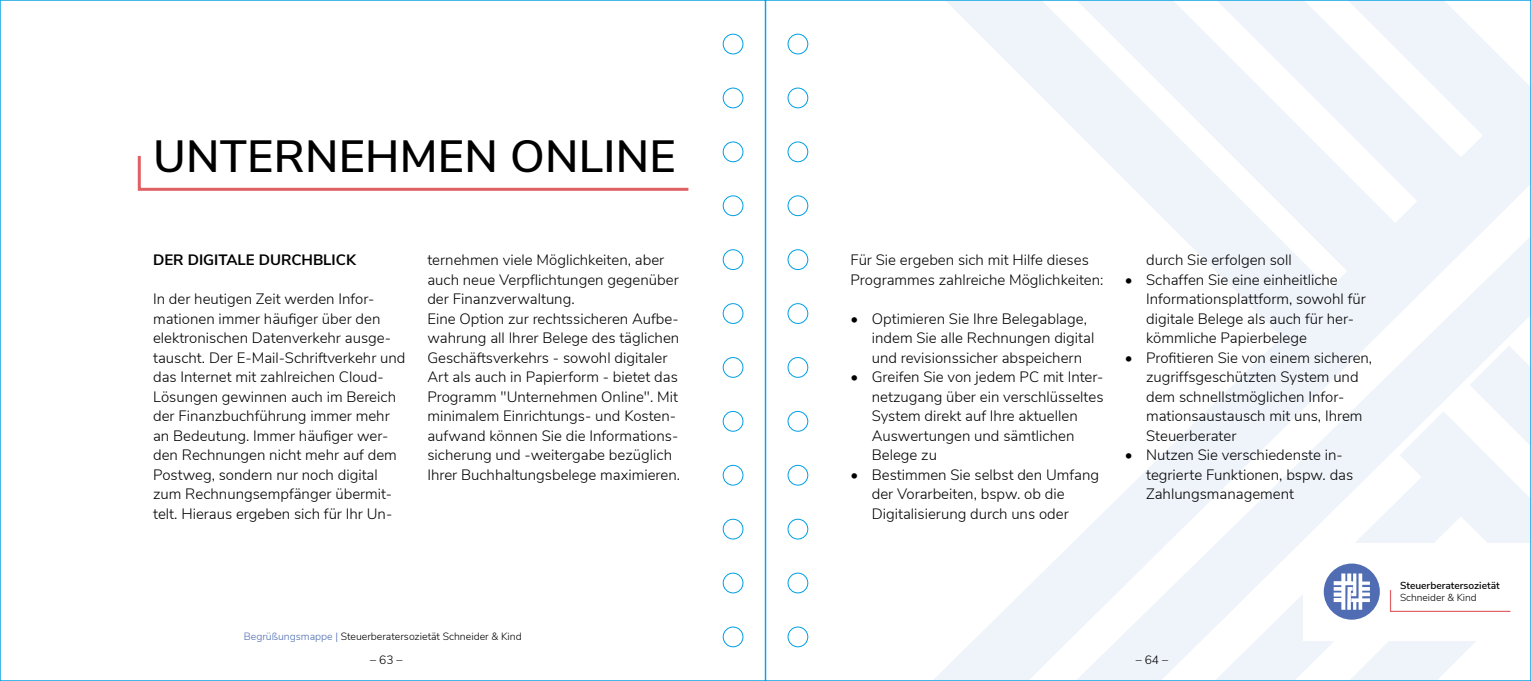
<style>
.page{position:relative;width:1531px;height:681px;background:#fff}
.page>*{position:absolute;margin:0;border:0;box-sizing:border-box;transform-origin:0 0}
.t1{font:600 45px "Nunito Sans";letter-spacing:.005em;color:#000}
.t2{font:300 15px/19.5px "Nunito Sans";color:#000}
.t3{font:700 15px "Nunito Sans";color:#000}
.t4{font:300 12px "Nunito Sans";color:#000}
.t5{font:300 10.5px "Nunito Sans";color:#000}
.t6{font:600 10.2px "Nunito Sans";color:#000}
.t7{font:300 10.2px "Nunito Sans";color:#000}
.s1{color:#4e6db3}
</style>
<div class="page">
<svg style="left:788px;top:2px;width:741px;height:646px"></svg>
<svg style="left:928px;top:201px;width:601px;height:30px"></svg>
<svg style="left:858px;top:231px;width:671px;height:447px"></svg>
<div style="left:1303px;top:542px;width:228px;height:98px;background:#fff"></div>
<div style="left:1324px;top:563px;width:56px;height:56px;background:#506cb2;border-radius:50%"></div>
<svg style="left:1333px;top:573px;width:37px;height:36px"></svg>
<svg style="left:1389px;top:590px;width:122px;height:22px"></svg>
<svg style="left:137px;top:156px;width:552px;height:35px"></svg>
<div style="left:788px;top:34px;width:20px;height:20px;border:1px solid #009fe3;border-radius:50%"></div>
<div style="left:788px;top:88px;width:20px;height:20px;border:1px solid #009fe3;border-radius:50%"></div>
<div style="left:788px;top:142px;width:20px;height:20px;border:1px solid #009fe3;border-radius:50%"></div>
<div style="left:788px;top:195px;width:20px;height:21px;border:1px solid #009fe3;border-radius:50%"></div>
<div style="left:788px;top:249px;width:20px;height:20px;border:1px solid #009fe3;border-radius:50%"></div>
<div style="left:788px;top:303px;width:20px;height:20px;border:1px solid #009fe3;border-radius:50%"></div>
<div style="left:788px;top:357px;width:20px;height:20px;border:1px solid #009fe3;border-radius:50%"></div>
<div style="left:788px;top:411px;width:20px;height:20px;border:1px solid #009fe3;border-radius:50%"></div>
<div style="left:788px;top:465px;width:20px;height:20px;border:1px solid #009fe3;border-radius:50%"></div>
<div style="left:788px;top:519px;width:20px;height:20px;border:1px solid #009fe3;border-radius:50%"></div>
<div style="left:788px;top:572px;width:20px;height:21px;border:1px solid #009fe3;border-radius:50%"></div>
<div style="left:788px;top:626px;width:20px;height:20px;border:1px solid #009fe3;border-radius:50%"></div>
<div style="left:723px;top:34px;width:20px;height:20px;border:1px solid #009fe3;border-radius:50%"></div>
<div style="left:723px;top:88px;width:20px;height:20px;border:1px solid #009fe3;border-radius:50%"></div>
<div style="left:723px;top:142px;width:20px;height:20px;border:1px solid #009fe3;border-radius:50%"></div>
<div style="left:723px;top:195px;width:20px;height:21px;border:1px solid #009fe3;border-radius:50%"></div>
<div style="left:723px;top:249px;width:20px;height:20px;border:1px solid #009fe3;border-radius:50%"></div>
<div style="left:723px;top:303px;width:20px;height:20px;border:1px solid #009fe3;border-radius:50%"></div>
<div style="left:723px;top:357px;width:20px;height:20px;border:1px solid #009fe3;border-radius:50%"></div>
<div style="left:723px;top:411px;width:20px;height:20px;border:1px solid #009fe3;border-radius:50%"></div>
<div style="left:723px;top:465px;width:20px;height:20px;border:1px solid #009fe3;border-radius:50%"></div>
<div style="left:723px;top:519px;width:20px;height:20px;border:1px solid #009fe3;border-radius:50%"></div>
<div style="left:723px;top:572px;width:20px;height:21px;border:1px solid #009fe3;border-radius:50%"></div>
<div style="left:723px;top:626px;width:20px;height:20px;border:1px solid #009fe3;border-radius:50%"></div>
<h1 class="t1" style="left:153px;top:123px;width:524px">UNTERNEHMEN ONLINE</h1>
<p class="t3" style="left:153px;top:249px;width:204px">DER DIGITALE DURCHBLICK</p>
<p class="t2" style="left:153px;top:288px;width:254px">In der heutigen Zeit werden Infor&shy;mationen immer häufiger über den elektronischen Datenverkehr ausge&shy;tauscht. Der E-Mail-Schriftverkehr und das Internet mit zahlreichen Cloud-Lösungen gewinnen auch im Bereich der Finanzbuchführung immer mehr an Bedeutung. Immer häufiger wer&shy;den Rechnungen nicht mehr auf dem Postweg, sondern nur noch digital zum Rechnungsempfänger übermit&shy;telt. Hieraus ergeben sich für Ihr Un-</p>
<p class="t2" style="left:427px;top:249px;width:254px">ternehmen viele Möglichkeiten, aber auch neue Verpflichtungen gegenüber der Finanzverwaltung.<br>Eine Option zur rechtssicheren Aufbe&shy;wahrung all Ihrer Belege des täglichen Geschäftsverkehrs - sowohl digitaler Art als auch in Papierform - bietet das Programm "Unternehmen Online". Mit minimalem Einrichtungs- und Kosten&shy;aufwand können Sie die Informations&shy;sicherung und -weitergabe bezüglich Ihrer Buchhaltungsbelege maximieren.</p>
<p class="t2" style="left:850px;top:249px;width:254px">Für Sie ergeben sich mit Hilfe dieses<br>Programmes zahlreiche Möglichkeiten:</p>
<p class="t2" style="left:872px;top:308px;width:224px;text-indent:-21px">• Optimieren Sie Ihre Belegablage, indem Sie alle Rechnungen digital und revisionssicher abspeichern</p>
<p class="t2" style="left:872px;top:366px;width:233px;text-indent:-21px">• Greifen Sie von jedem PC mit Inter&shy;netzugang über ein verschlüsseltes<br>System direkt auf Ihre aktuellen<br>Auswertungen und sämtlichen<br>Belege zu</p>
<p class="t2" style="left:872px;top:464px;width:229px;text-indent:-21px">• Bestimmen Sie selbst den Umfang der Vorarbeiten, bspw. ob die<br>Digitalisierung durch uns oder</p>
<p class="t2" style="left:1146px;top:249px;width:147px">durch Sie erfolgen soll</p>
<p class="t2" style="left:1146px;top:269px;width:221px;text-indent:-21px">• Schaffen Sie eine einheitliche<br>Informationsplattform, sowohl für digitale Belege als auch für her&shy;kömmliche Papierbelege</p>
<p class="t2" style="left:1146px;top:347px;width:228px;text-indent:-21px">• Profitieren Sie von einem sicheren, zugriffsgeschützten System und dem schnellstmöglichen Infor&shy;mationsaustausch mit uns, Ihrem<br>Steuerberater</p>
<p class="t2" style="left:1146px;top:444px;width:209px;text-indent:-21px">• Nutzen Sie verschiedenste in&shy;tegrierte Funktionen, bspw. das<br>Zahlungsmanagement</p>
<p class="t5" style="left:244px;top:628px;width:279px"><span class="s1">Begrüßungsmappe |</span> Steuerberatersozietät Schneider &amp; Kind</p>
<p class="t4" style="left:370px;top:650px;width:34px">– 63 –</p>
<p class="t4" style="left:1135px;top:650px;width:34px">– 64 –</p>
<p class="t6" style="left:1400px;top:577px;width:101px">Steuerberatersozietät</p>
<p class="t7" style="left:1400px;top:589px;width:78px">Schneider &amp; Kind</p>
</div>
